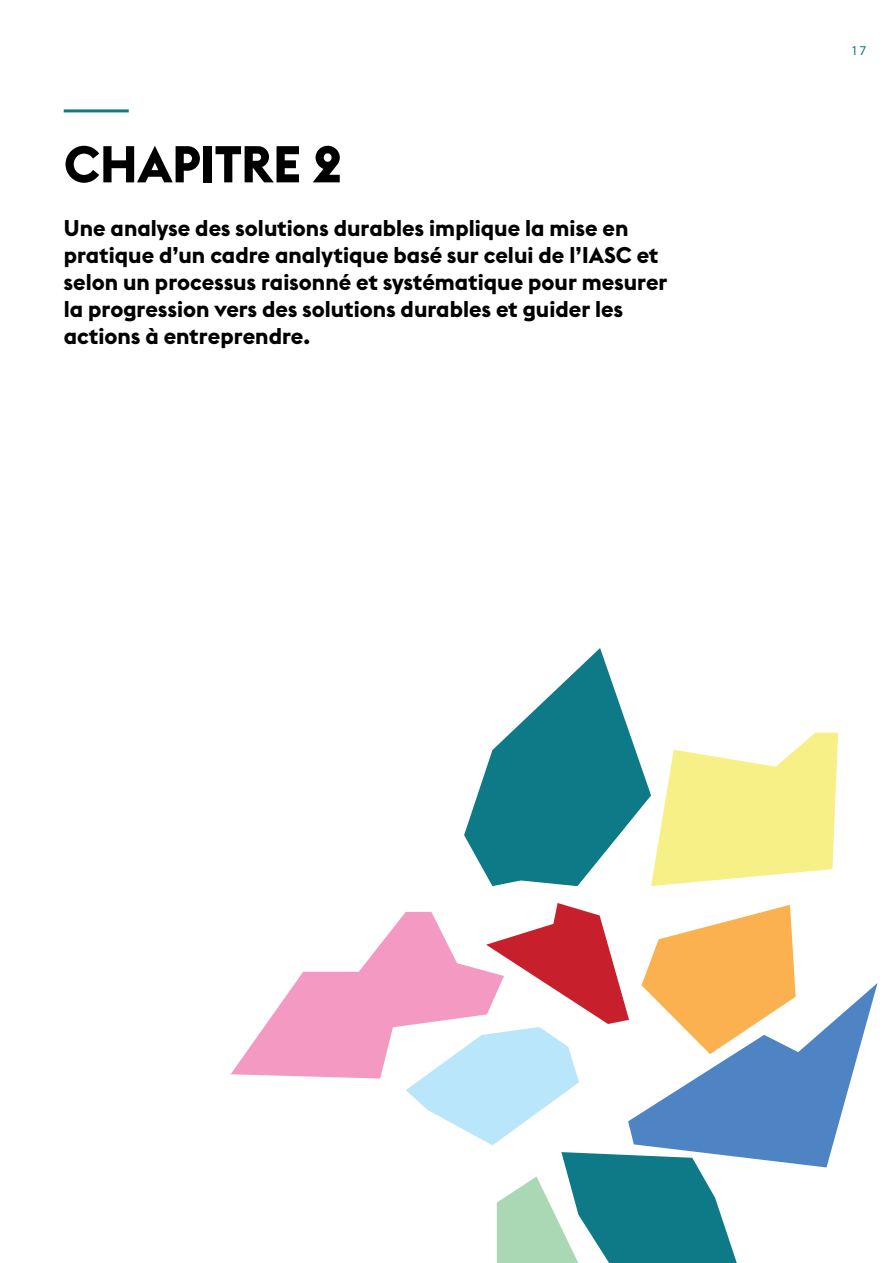
<style>
.page{position:relative;width:893px;height:1263px;background:#fff}
.page>*{position:absolute;margin:0;border:0;box-sizing:border-box;transform-origin:0 0}
.t1{font:700 51px "Euclid Flex";color:#000}
.t2{font:700 22.5px/27px "Euclid Flex";color:#000}
.t3{font:13.5px "Myriad Pro";color:#0e7987}
</style>
<div class="page">
<svg style="left:231px;top:912px;width:175px;height:166px;fill:#f49cc3"></svg>
<svg style="left:464px;top:648px;width:374px;height:238px"></svg>
<svg style="left:497px;top:1152px;width:240px;height:111px"></svg>
<svg style="left:628px;top:983px;width:249px;height:184px;fill:#4f84c4"></svg>
<svg style="left:641px;top:905px;width:155px;height:149px"></svg>
<svg style="left:406px;top:903px;width:223px;height:242px"></svg>
<hr style="left:64px;top:109px;width:65px;height:3px;background:#0e7987">
<h1 class="t1" style="left:64px;top:135px;width:281px">CHAPITRE 2</h1>
<p class="t2" style="left:64px;top:214px;width:605px">Une analyse des solutions durables implique la mise en pratique d’un cadre analytique basé sur celui de l’IASC et selon un processus raisonné et systématique pour mesurer la progression vers des solutions durables et guider les actions à entreprendre.</p>
<p class="t3" style="left:851px;top:43px;width:17px">17</p>
</div>
